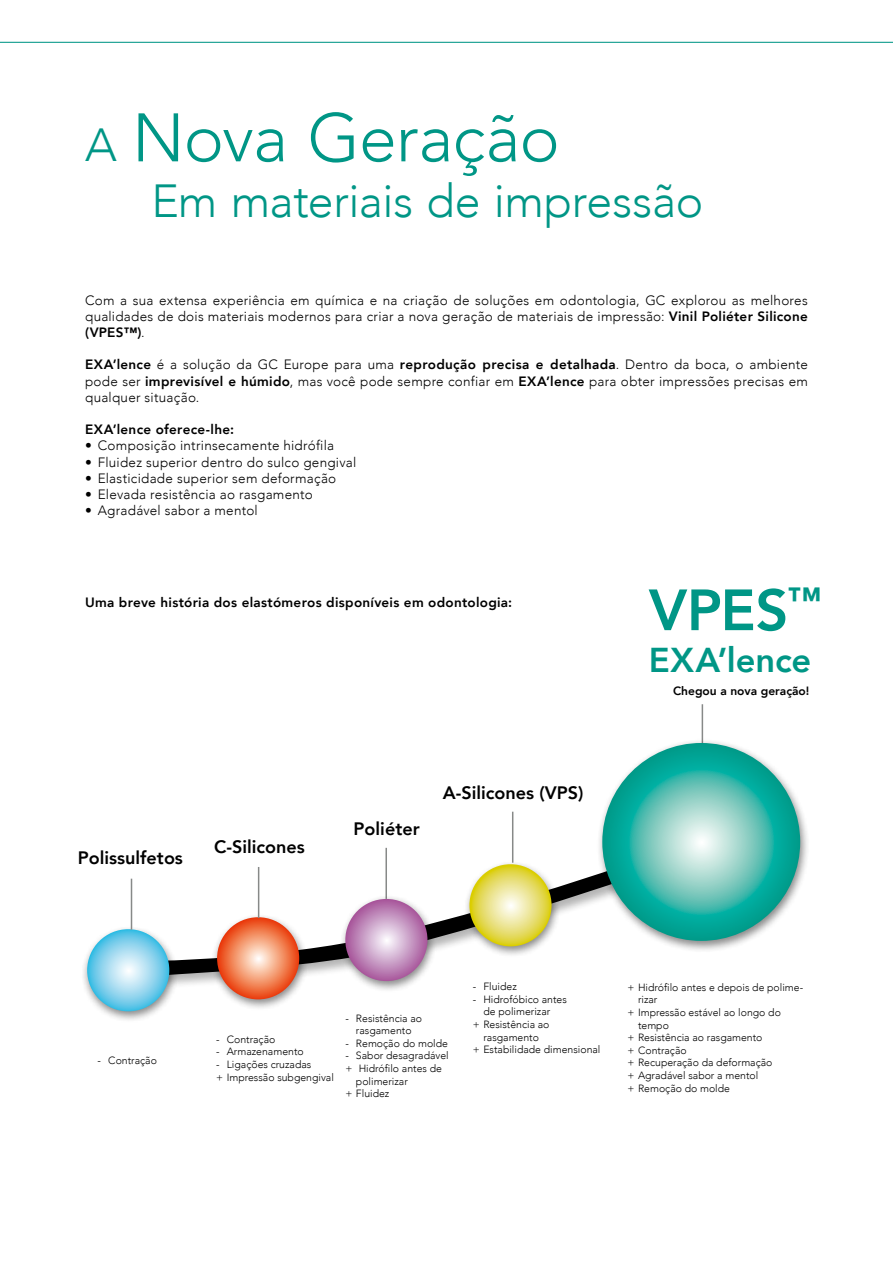
<style>
.page{position:relative;width:893px;height:1263px;background:#fff}
.page>*{position:absolute;margin:0;border:0;box-sizing:border-box;transform-origin:0 0}
.t1{font:300 67.8px "Avenir";letter-spacing:-.015em;color:#009686}
.t2{font:800 57.45px "Avenir";color:#009686}
.t3{font:300 46.35px "Avenir";letter-spacing:-.005em;color:#009686}
.t4{font:800 34.5px "Avenir";color:#009686}
.t5{font:800 18px "Avenir";color:#000}
.t6{font:300 13.5px/16.2px "Avenir";letter-spacing:.02em;color:#000;text-align:justify}
.t7{font:800 13.5px "Avenir";letter-spacing:.02em;color:#000}
.t8{font:800 12px "Avenir";color:#000}
.t9{font:300 10.5px/12.6px "Avenir";color:#000}
.s1{font-size:46.35px}
.s2{font-weight:800}
</style>
<div class="page">
<svg style="left:0;top:41px;width:893px;height:2px;background:#78c7be"></svg>
<hr style="left:702px;top:704px;width:1px;height:41px;background:#878988">
<hr style="left:385px;top:848px;width:2px;height:51px;background:#878988">
<div style="left:97px;top:870px;width:528px;height:122px;background:#fff"></div>
<svg style="left:130px;top:871px;width:466px;height:107px"></svg>
<div style="left:81px;top:925px;width:98px;height:98px;background:#000;opacity:.47"></div>
<svg style="left:87px;top:929px;width:82px;height:82px;background:#87d3ed"></svg>
<div style="left:463px;top:860px;width:98px;height:98px;background:#000;opacity:.47"></div>
<svg style="left:469px;top:864px;width:83px;height:82px;background:#e5dc69"></svg>
<div style="left:596px;top:739px;width:214px;height:214px;background:#000;opacity:.47"></div>
<svg style="left:602px;top:743px;width:198px;height:198px;background:#44b9ac"></svg>
<div style="left:339px;top:894px;width:98px;height:99px;background:#000;opacity:.47"></div>
<svg style="left:345px;top:899px;width:82px;height:82px;background:#c28ebc"></svg>
<div style="left:210px;top:913px;width:99px;height:98px;background:#000;opacity:.47"></div>
<svg style="left:217px;top:917px;width:82px;height:82px;background:#f18056"></svg>
<hr style="left:512px;top:812px;width:1px;height:51px;background:#878988">
<hr style="left:258px;top:867px;width:1px;height:51px;background:#878988">
<hr style="left:131px;top:879px;width:1px;height:51px;background:#878988">
<h1 class="t1" style="left:85px;top:98px;width:476px"><span class="s1">A</span> Nova Geração</h1>
<h3 class="t3" style="left:151px;top:174px;width:553px">Em materiais de impressão</h3>
<p class="t6" style="left:85px;top:292px;width:724px">Com a sua extensa experiência em química e na criação de soluções em odontologia, GC explorou as melhores qualidades de dois materiais modernos para criar a nova geração de materiais de impressão: <span class="s2">Vinil Poliéter Silicone (VPES™)</span>.</p>
<p class="t6" style="left:85px;top:357px;width:724px"><span class="s2">EXA’lence</span> é a solução da GC Europe para uma <span class="s2">reprodução precisa e detalhada</span>. Dentro da boca, o ambiente pode ser <span class="s2">imprevisível e húmido</span>, mas você pode sempre confiar em <span class="s2">EXA’lence</span> para obter impressões precisas em qualquer situação.</p>
<p class="t7" style="left:85px;top:419px;width:151px">EXA’lence oferece-lhe:</p>
<p class="t6" style="left:85px;top:438px;width:250px">• Composição intrinsecamente hidrófila</p>
<p class="t6" style="left:85px;top:454px;width:273px">• Fluidez superior dentro do sulco gengival</p>
<p class="t6" style="left:85px;top:470px;width:253px">• Elasticidade superior sem deformação</p>
<p class="t6" style="left:85px;top:486px;width:229px">• Elevada resistência ao rasgamento</p>
<p class="t6" style="left:85px;top:502px;width:174px">• Agradável sabor a mentol</p>
<p class="t7" style="left:85px;top:592px;width:429px">Uma breve história dos elastómeros disponíveis em odontologia:</p>
<h3 class="t5" style="left:78px;top:844px;width:107px">Polissulfetos</h3>
<h3 class="t5" style="left:214px;top:833px;width:92px">C-Silicones</h3>
<h3 class="t5" style="left:354px;top:815px;width:68px">Poliéter</h3>
<h3 class="t5" style="left:443px;top:779px;width:142px">A-Silicones (VPS)</h3>
<h2 class="t2" style="left:649px;top:565px;width:174px">VPES<sup>™</sup></h2>
<h3 class="t4" style="left:649px;top:633px;width:164px">EXA’lence</h3>
<p class="t8" style="left:673px;top:681px;width:138px">Chegou a nova geração!</p>
<p class="t9" style="left:98px;top:1054px;width:61px">- Contração</p>
<p class="t9" style="left:216px;top:1033px;width:61px">- Contração</p>
<p class="t9" style="left:216px;top:1045px;width:89px">- Armazenamento</p>
<p class="t9" style="left:216px;top:1058px;width:119px">- Ligações cruzadas<br>+ Impressão subgengival</p>
<p class="t9" style="left:345px;top:1011px;width:78px;text-align:center">- Resistência ao rasgamento</p>
<p class="t9" style="left:345px;top:1037px;width:104px">- Remoção do molde</p>
<p class="t9" style="left:345px;top:1049px;width:105px">- Sabor desagradável</p>
<p class="t9" style="left:345px;top:1062px;width:98px">+ Hidrófilo antes de</p>
<p class="t9" style="left:356px;top:1074px;width:53px">polimerizar</p>
<p class="t9" style="left:345px;top:1087px;width:46px">+ Fluidez</p>
<p class="t9" style="left:473px;top:980px;width:46px">- Fluidez</p>
<p class="t9" style="left:473px;top:993px;width:96px">- Hidrofóbico antes</p>
<p class="t9" style="left:483px;top:1005px;width:68px">de polimerizar</p>
<p class="t9" style="left:473px;top:1018px;width:78px">+ Resistência ao</p>
<p class="t9" style="left:483px;top:1031px;width:57px">rasgamento</p>
<p class="t9" style="left:473px;top:1043px;width:129px">+ Estabilidade dimensional</p>
<p class="t9" style="left:627px;top:981px;width:177px">+ Hidrófilo antes e depois de polime-</p>
<p class="t9" style="left:638px;top:993px;width:21px">rizar</p>
<p class="t9" style="left:627px;top:1006px;width:155px">+ Impressão estável ao longo do</p>
<p class="t9" style="left:638px;top:1018px;width:32px">tempo</p>
<p class="t9" style="left:627px;top:1031px;width:137px">+ Resistência ao rasgamento</p>
<p class="t9" style="left:627px;top:1044px;width:61px">+ Contração</p>
<p class="t9" style="left:627px;top:1056px;width:147px">+ Recuperação da deformação</p>
<p class="t9" style="left:627px;top:1069px;width:132px">+ Agradável sabor a mentol</p>
<p class="t9" style="left:627px;top:1081px;width:104px">+ Remoção do molde</p>
</div>
